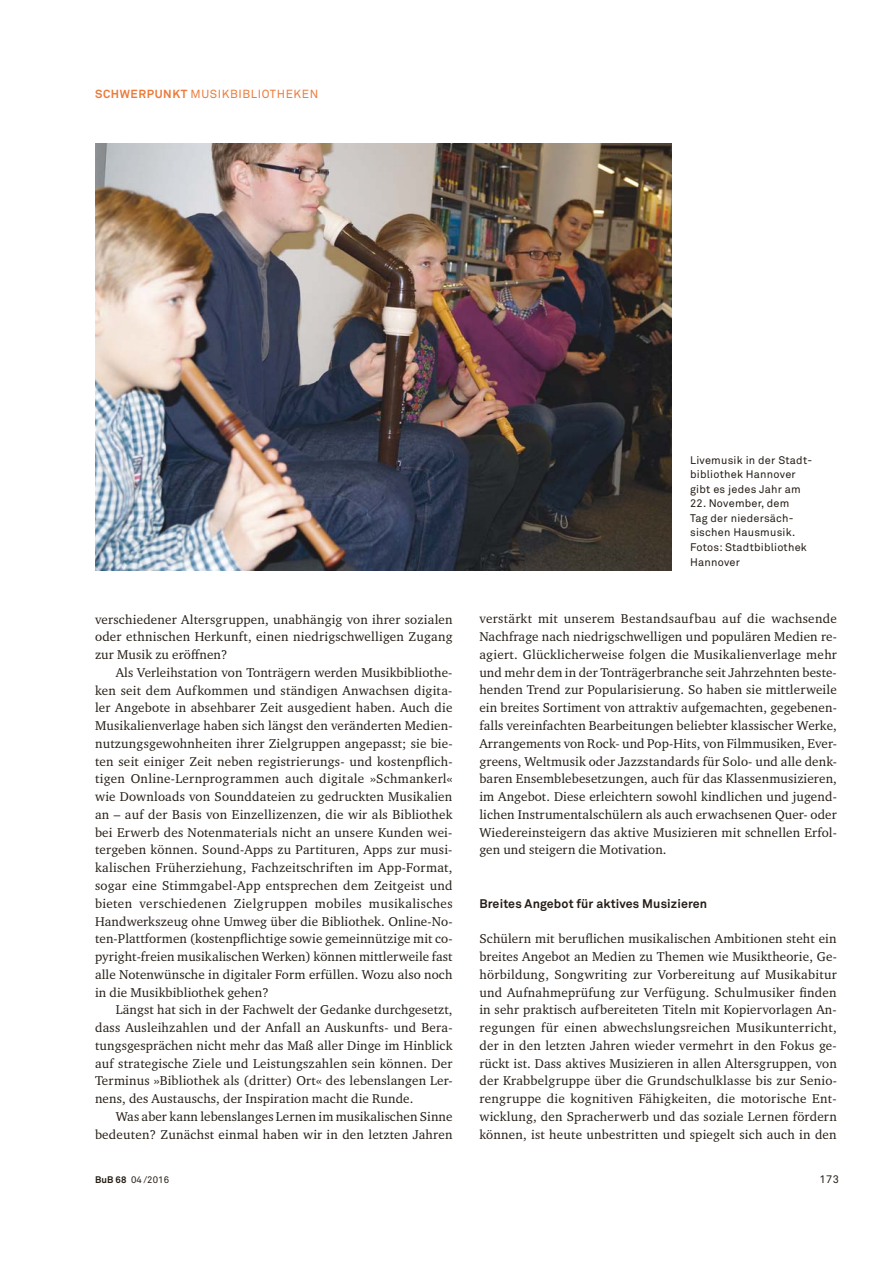
<style>
.page{position:relative;width:893px;height:1263px;background:#fff}
.page>*{position:absolute;margin:0;border:0;box-sizing:border-box;transform-origin:0 0}
.t1{font:13.05px/17.7px "Charter ITC Pro";letter-spacing:.01em;color:#251d16;text-align:justify}
.t2{font:700 12.45px "Akkurat Pro";letter-spacing:.01em;color:#251d16}
.t3{font:11.7px "Akkurat Pro";letter-spacing:.05em;color:#eb7b3b}
.t4{font:10.95px/14.5px "Akkurat Pro";letter-spacing:.02em;color:#251d16}
.t5{font:9.45px "Akkurat Pro Regular 2";letter-spacing:.01em;color:#251d16}
.s1{font-weight:700}
.s2{font-family:"Akkurat Pro Bold 2"}
</style>
<div class="page">
<img style="left:95px;top:144px;width:576px;height:426px">
<p class="t3" style="left:95px;top:89px;width:225px"><span class="s1">SCHWERPUNKT</span> MUSIKBIBLIOTHEKEN</p>
<p class="t1" style="left:95px;top:611px;width:359px">verschiedener Altersgruppen, unabhängig von ihrer sozialen oder ethnischen Herkunft, einen niedrigschwelligen Zugang zur Musik zu eröffnen?</p>
<p class="t1" style="left:95px;top:664px;width:359px;text-indent:21px">Als Verleihstation von Tonträgern werden Musikbibliothe&shy;ken seit dem Aufkommen und ständigen Anwachsen digita&shy;ler Angebote in absehbarer Zeit ausgedient haben. Auch die Musikalienverlage haben sich längst den veränderten Medien&shy;nutzungsgewohnheiten ihrer Zielgruppen angepasst; sie bie&shy;ten seit einiger Zeit neben registrierungs- und kostenpflich&shy;tigen Online-Lernprogrammen auch digitale »Schmankerl« wie Downloads von Sounddateien zu gedruckten Musikalien an – auf der Basis von Einzellizenzen, die wir als Bibliothek bei Erwerb des Notenmaterials nicht an unsere Kunden wei&shy;tergeben können. Sound-Apps zu Partituren, Apps zur musi&shy;kalischen Früherziehung, Fachzeitschriften im App-Format, sogar eine Stimmgabel-App entsprechen dem Zeitgeist und bieten verschiedenen Zielgruppen mobiles musikalisches Handwerkszeug ohne Umweg über die Bibliothek. Online-No&shy;ten-Plattformen (kostenpflichtige sowie gemeinnützige mit co&shy;pyright-freien musikalischen Werken) können mittlerweile fast alle Notenwünsche in digitaler Form erfüllen. Wozu also noch in die Musikbibliothek gehen?</p>
<p class="t1" style="left:95px;top:1002px;width:359px;text-indent:21px">Längst hat sich in der Fachwelt der Gedanke durchgesetzt, dass Ausleihzahlen und der Anfall an Auskunfts- und Bera&shy;tungsgesprächen nicht mehr das Maß aller Dinge im Hinblick auf strategische Ziele und Leistungszahlen sein können. Der Terminus »Bibliothek als (dritter) Ort« des lebenslangen Ler&shy;nens, des Austauschs, der Inspiration macht die Runde.</p>
<p class="t1" style="left:95px;top:1108px;width:359px;text-align:right">Was aber kann lebenslanges Lernen im musikalischen Sinne bedeuten? Zunächst einmal haben wir in den letzten Jahren</p>
<p class="t4" style="left:690px;top:454px;width:124px">Livemusik in der Stadt&shy;bibliothek Hannover gibt es jedes Jahr am</p>
<p class="t4" style="left:690px;top:497px;width:118px">22. November, dem<br>Tag der niedersäch&shy;sischen Hausmusik.<br>Fotos: Stadtbibliothek<br>Hannover</p>
<p class="t1" style="left:479px;top:611px;width:359px">verstärkt mit unserem Bestandsaufbau auf die wachsende Nachfrage nach niedrigschwelligen und populären Medien re&shy;agiert. Glücklicherweise folgen die Musikalienverlage mehr und mehr dem in der Tonträgerbranche seit Jahrzehnten beste&shy;henden Trend zur Popularisierung. So haben sie mittlerweile ein breites Sortiment von attraktiv aufgemachten, gegebenen&shy;falls vereinfachten Bearbeitungen beliebter klassischer Werke, Arrangements von Rock- und Pop-Hits, von Filmmusiken, Ever&shy;greens, Weltmusik oder Jazzstandards für Solo- und alle denk&shy;baren Ensemblebesetzungen, auch für das Klassenmusizieren, im Angebot. Diese erleichtern sowohl kindlichen und jugend&shy;lichen Instrumentalschülern als auch erwachsenen Quer- oder Wiedereinsteigern das aktive Musizieren mit schnellen Erfol&shy;gen und steigern die Motivation.</p>
<p class="t2" style="left:479px;top:899px;width:229px">Breites Angebot für aktives Musizieren</p>
<p class="t1" style="left:479px;top:931px;width:359px">Schülern mit beruflichen musikalischen Ambitionen steht ein breites Angebot an Medien zu Themen wie Musiktheorie, Ge&shy;hörbildung, Songwriting zur Vorbereitung auf Musikabitur und Aufnahmeprüfung zur Verfügung. Schulmusiker finden in sehr praktisch aufbereiteten Titeln mit Kopiervorlagen An&shy;regungen für einen abwechslungsreichen Musikunterricht, der in den letzten Jahren wieder vermehrt in den Fokus ge&shy;rückt ist. Dass aktives Musizieren in allen Altersgruppen, von der Krabbelgruppe über die Grundschulklasse bis zur Senio&shy;rengruppe die kognitiven Fähigkeiten, die motorische Ent&shy;wicklung, den Spracherwerb und das soziale Lernen fördern können, ist heute unbestritten und spiegelt sich auch in den</p>
<p class="t5" style="left:95px;top:1174px;width:76px"><span class="s2">BuB 68</span> 04 /2016</p>
<p class="t4" style="left:819px;top:1173px;width:21px">173</p>
</div>
